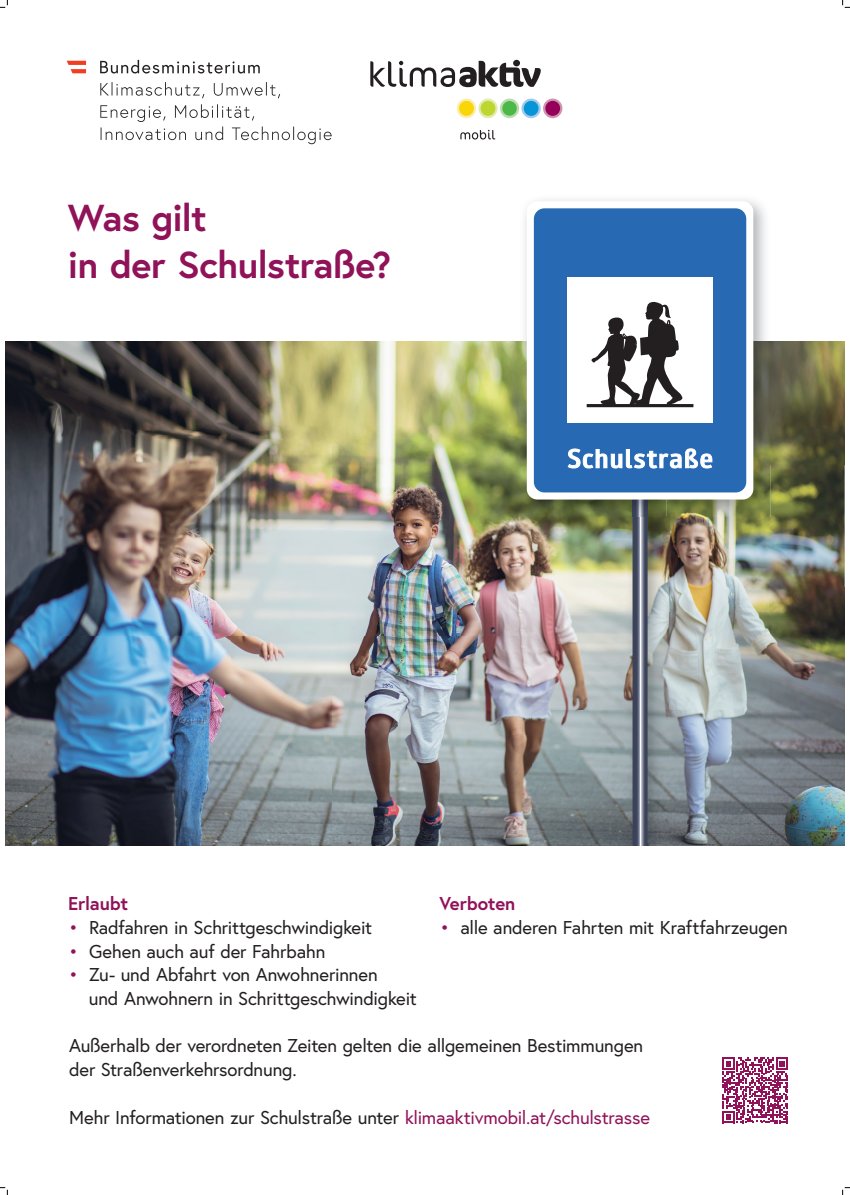
<style>
.page{position:relative;width:850px;height:1195px;background:#fff}
.page>*{position:absolute;margin:0;border:0;box-sizing:border-box;transform-origin:0 0}
.t1{font:700 37.45px/46.9px "Europa Austria";letter-spacing:-.015em;color:#901259}
.t2{font:18.55px/23.8px "Europa Austria";letter-spacing:-.015em;color:#231f20}
.t3{font:700 18.55px "Europa Austria";letter-spacing:-.01em;color:#901259}
.s1{color:#901259}
</style>
<div class="page">
<img style="left:769px;top:341px;width:75px;height:369px">
<img style="left:30px;top:341px;width:490px;height:98px">
<img style="left:5px;top:341px;width:25px;height:505px">
<img style="left:30px;top:439px;width:501px;height:407px">
<img style="left:669px;top:516px;width:100px;height:194px">
<img style="left:647px;top:516px;width:22px;height:330px">
<img style="left:531px;top:516px;width:101px;height:330px">
<img style="left:669px;top:710px;width:175px;height:136px">
<svg style="left:632px;top:516px;width:15px;height:330px"></svg>
<img style="left:525px;top:199px;width:240px;height:142px">
<img style="left:753px;top:341px;width:17px;height:88px">
<img style="left:520px;top:341px;width:24px;height:175px">
<img style="left:666px;top:429px;width:104px;height:87px">
<img style="left:544px;top:499px;width:81px;height:17px">
<img style="left:625px;top:499px;width:41px;height:17px">
<img style="left:632px;top:499px;width:15px;height:17px">
<div style="left:526px;top:201px;width:227px;height:298px;background:#fff;border-radius:11px"></div>
<div style="left:533px;top:208px;width:212px;height:284px;background:#2869b3;border-radius:11px"></div>
<svg style="left:567px;top:448px;width:144px;height:20px"></svg>
<div style="left:567px;top:278px;width:145px;height:145px;background:#fff"></div>
<svg style="left:586px;top:302px;width:107px;height:105px"></svg>
<svg style="left:722px;top:1057px;width:65px;height:66px"></svg>
<svg style="left:100px;top:104px;width:231px;height:40px"></svg>
<svg style="left:100px;top:82px;width:180px;height:16px"></svg>
<svg style="left:100px;top:60px;width:159px;height:13px"></svg>
<svg style="left:67px;top:61px;width:19px;height:12px"></svg>
<svg style="left:543px;top:99px;width:19px;height:19px"></svg>
<div style="left:545px;top:101px;width:15px;height:15px;background:#950058;border-radius:50%"></div>
<svg style="left:478px;top:99px;width:19px;height:19px"></svg>
<div style="left:480px;top:101px;width:15px;height:15px;background:#bed630;border-radius:50%"></div>
<svg style="left:499px;top:99px;width:20px;height:19px"></svg>
<div style="left:502px;top:101px;width:14px;height:15px;background:#4cb848;border-radius:50%"></div>
<svg style="left:521px;top:99px;width:19px;height:19px"></svg>
<div style="left:523px;top:101px;width:15px;height:15px;background:#0695d6;border-radius:50%"></div>
<svg style="left:456px;top:99px;width:20px;height:19px"></svg>
<div style="left:459px;top:101px;width:14px;height:15px;background:#f8d608;border-radius:50%"></div>
<svg style="left:370px;top:60px;width:170px;height:27px"></svg>
<svg style="left:460px;top:130px;width:35px;height:9px"></svg>
<svg style="left:0;top:0;width:8px;height:8px"></svg>
<svg style="left:0;top:1187px;width:8px;height:7px"></svg>
<svg style="left:842px;top:0;width:7px;height:8px"></svg>
<svg style="left:842px;top:1187px;width:7px;height:7px"></svg>
<h1 class="t1" style="left:68px;top:193px;width:324px">Was gilt<br>in der Schulstraße?</h1>
<p class="t3" style="left:68px;top:890px;width:61px">Erlaubt</p>
<p class="t2" style="left:69px;top:915px;width:304px"><span class="s1">•</span> Radfahren in Schrittgeschwindigkeit</p>
<p class="t2" style="left:69px;top:938px;width:258px"><span class="s1">•</span> Gehen auch auf der Fahrbahn</p>
<p class="t2" style="left:89px;top:962px;width:329px;text-indent:-20px"><span class="s1">•</span> Zu- und Abfahrt von Anwohnerinnen<br>und Anwohnern in Schrittgeschwindigkeit</p>
<p class="t3" style="left:439px;top:890px;width:77px">Verboten</p>
<p class="t2" style="left:440px;top:915px;width:349px"><span class="s1">•</span> alle anderen Fahrten mit Kraftfahrzeugen</p>
<p class="t2" style="left:69px;top:1032px;width:575px">Außerhalb der verordneten Zeiten gelten die allgemeinen Bestimmungen der Straßenverkehrsordnung.</p>
<p class="t2" style="left:69px;top:1104px;width:582px">Mehr Informationen zur Schulstraße unter <span class="s1">klimaaktivmobil.at/schulstrasse</span></p>
</div>
